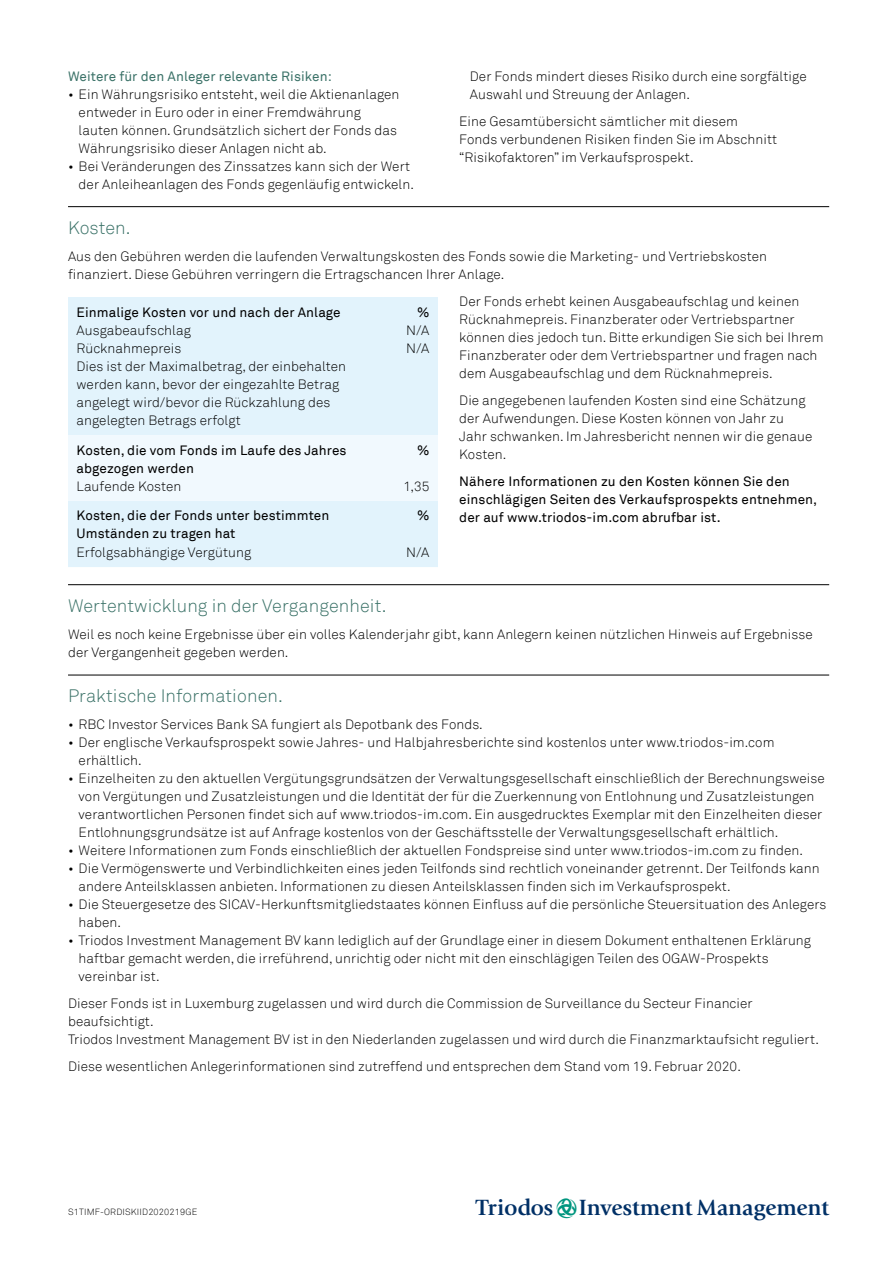
<style>
.page{position:relative;width:893px;height:1263px;background:#fff}
.page>*{position:absolute;margin:0;border:0;box-sizing:border-box;transform-origin:0 0}
.t1{font:23.1px "Triodos B";color:#003066}
.t2{font:300 18px "Akkurat";letter-spacing:.005em;color:#3b7268}
.t3{font:300 13.5px/18px "Akkurat";letter-spacing:.005em;color:#000}
.t4{font:13.5px/18px "Akkurat";letter-spacing:.005em;color:#000}
.t5{font:13.5px "Akkurat";letter-spacing:.005em;color:#3b7268}
.t6{font:300 9px "Akkurat";letter-spacing:.02em;color:#000}
.s1{color:#00967f}
</style>
<div class="page">
<div style="left:68px;top:297px;width:370px;height:270px;background:#e2f3fc"></div>
<div style="left:68px;top:435px;width:370px;height:66px;background:#f1f9fe"></div>
<hr style="left:68px;top:675px;width:761px;height:1px;background:#000">
<hr style="left:68px;top:584px;width:761px;height:1px;background:#000">
<hr style="left:68px;top:206px;width:761px;height:1px;background:#000">
<p class="t5" style="left:68px;top:68px;width:265px">Weitere für den Anleger relevante Risiken:</p>
<p class="t3" style="left:79px;top:86px;width:322px;text-indent:-11px">• Ein Währungsrisiko entsteht, weil die Aktienanlagen entweder in Euro oder in einer Fremdwährung lauten können. Grundsätzlich sichert der Fonds das Währungsrisiko dieser Anlagen nicht ab.</p>
<p class="t3" style="left:68px;top:158px;width:347px;text-align:right">• Bei Veränderungen des Zinssatzes kann sich der Wert der Anleiheanlagen des Fonds gegenläufig entwickeln.</p>
<p class="t3" style="left:470px;top:68px;width:338px">Der Fonds mindert dieses Risiko durch eine sorgfältige<br>Auswahl und Streuung der Anlagen.</p>
<p class="t3" style="left:459px;top:113px;width:319px">Eine Gesamtübersicht sämtlicher mit diesem<br>Fonds verbundenen Risiken finden Sie im Abschnitt “Risikofaktoren” im Verkaufsprospekt.</p>
<h2 class="t2" style="left:68px;top:217px;width:64px">Kosten.</h2>
<p class="t3" style="left:68px;top:248px;width:701px">Aus den Gebühren werden die laufenden Verwaltungskosten des Fonds sowie die Marketing- und Vertriebskosten finanziert. Diese Gebühren verringern die Ertragschancen Ihrer Anlage.</p>
<p class="t4" style="left:77px;top:303px;width:266px">Einmalige Kosten vor und nach der Anlage</p>
<p class="t4" style="left:417px;top:303px;width:14px">%</p>
<p class="t3" style="left:77px;top:321px;width:116px">Ausgabeaufschlag</p>
<p class="t3" style="left:406px;top:321px;width:25px">N/A</p>
<p class="t3" style="left:77px;top:340px;width:106px">Rücknahmepreis</p>
<p class="t3" style="left:406px;top:340px;width:25px">N/A</p>
<p class="t3" style="left:77px;top:358px;width:271px">Dies ist der Maximalbetrag, der einbehalten werden kann, bevor der eingezahlte Betrag angelegt wird/bevor die Rückzahlung des angelegten Betrags erfolgt</p>
<p class="t4" style="left:77px;top:441px;width:272px">Kosten, die vom Fonds im Laufe des Jahres abgezogen werden</p>
<p class="t4" style="left:417px;top:441px;width:14px">%</p>
<p class="t3" style="left:77px;top:477px;width:106px">Laufende Kosten</p>
<p class="t3" style="left:403px;top:477px;width:28px">1,35</p>
<p class="t4" style="left:77px;top:507px;width:254px">Kosten, die der Fonds unter bestimmten<br>Umständen zu tragen hat</p>
<p class="t4" style="left:417px;top:507px;width:14px">%</p>
<p class="t3" style="left:77px;top:543px;width:176px">Erfolgsabhängige Vergütung</p>
<p class="t3" style="left:406px;top:543px;width:25px">N/A</p>
<h2 class="t2" style="left:68px;top:595px;width:320px">Wertentwicklung in der Vergangenheit.</h2>
<p class="t3" style="left:459px;top:293px;width:366px">Der Fonds erhebt keinen Ausgabeaufschlag und keinen Rücknahmepreis. Finanzberater oder Vertriebspartner können dies jedoch tun. Bitte erkundigen Sie sich bei Ihrem Finanzberater oder dem Vertriebspartner und fragen nach dem Ausgabeaufschlag und dem Rücknahmepreis.</p>
<p class="t3" style="left:459px;top:392px;width:354px">Die angegebenen laufenden Kosten sind eine Schätzung der Aufwendungen. Diese Kosten können von Jahr zu Jahr schwanken. Im Jahresbericht nennen wir die genaue Kosten.</p>
<p class="t4" style="left:459px;top:473px;width:359px">Nähere Informationen zu den Kosten können Sie den einschlägigen Seiten des Verkaufsprospekts entnehmen, der auf www.triodos-im.com abrufbar ist.</p>
<p class="t3" style="left:68px;top:626px;width:746px">Weil es noch keine Ergebnisse über ein volles Kalenderjahr gibt, kann Anlegern keinen nützlichen Hinweis auf Ergebnisse der Vergangenheit gegeben werden.</p>
<h2 class="t2" style="left:68px;top:685px;width:216px">Praktische Informationen.</h2>
<p class="t3" style="left:68px;top:716px;width:416px">• RBC Investor Services Bank SA fungiert als Depotbank des Fonds.</p>
<p class="t3" style="left:79px;top:734px;width:697px;text-indent:-11px">• Der englische Verkaufsprospekt sowie Jahres- und Halbjahresberichte sind kostenlos unter www.triodos-im.com erhältlich.</p>
<p class="t3" style="left:79px;top:770px;width:748px;text-indent:-11px">• Einzelheiten zu den aktuellen Vergütungsgrundsätzen der Verwaltungsgesellschaft einschließlich der Berechnungsweise von Vergütungen und Zusatzleistungen und die Identität der für die Zuerkennung von Entlohnung und Zusatzleistungen verantwortlichen Personen findet sich auf www.triodos-im.com. Ein ausgedrucktes Exemplar mit den Einzelheiten dieser Entlohnungsgrundsätze ist auf Anfrage kostenlos von der Geschäftsstelle der Verwaltungsgesellschaft erhältlich.</p>
<p class="t3" style="left:68px;top:842px;width:736px">• Weitere Informationen zum Fonds einschließlich der aktuellen Fondspreise sind unter www.triodos-im.com zu finden.</p>
<p class="t3" style="left:79px;top:860px;width:743px;text-indent:-11px">• Die Vermögenswerte und Verbindlichkeiten eines jeden Teilfonds sind rechtlich voneinander getrennt. Der Teilfonds kann andere Anteilsklassen anbieten. Informationen zu diesen Anteilsklassen finden sich im Verkaufsprospekt.</p>
<p class="t3" style="left:79px;top:896px;width:749px;text-indent:-11px">• Die Steuergesetze des SICAV-Herkunftsmitgliedstaates können Einfluss auf die persönliche Steuersituation des Anlegers haben.</p>
<p class="t3" style="left:79px;top:932px;width:734px;text-indent:-11px">• Triodos Investment Management BV kann lediglich auf der Grundlage einer in diesem Dokument enthaltenen Erklärung haftbar gemacht werden, die irreführend, unrichtig oder nicht mit den einschlägigen Teilen des OGAW-Prospekts vereinbar ist.</p>
<p class="t3" style="left:68px;top:995px;width:752px">Dieser Fonds ist in Luxemburg zugelassen und wird durch die Commission de Surveillance du Secteur Financier beaufsichtigt.<br>Triodos Investment Management BV ist in den Niederlanden zugelassen und wird durch die Finanzmarktaufsicht reguliert.</p>
<p class="t3" style="left:68px;top:1057px;width:674px">Diese wesentlichen Anlegerinformationen sind zutreffend und entsprechen dem Stand vom 19. Februar 2020.</p>
<p class="t6" style="left:68px;top:1207px;width:131px">S1TIMF-ORDISKIID2020219GE</p>
<h1 class="t1" style="left:476px;top:1198px;width:355px">T<span class="s1">L</span>IM</h1>
</div>
